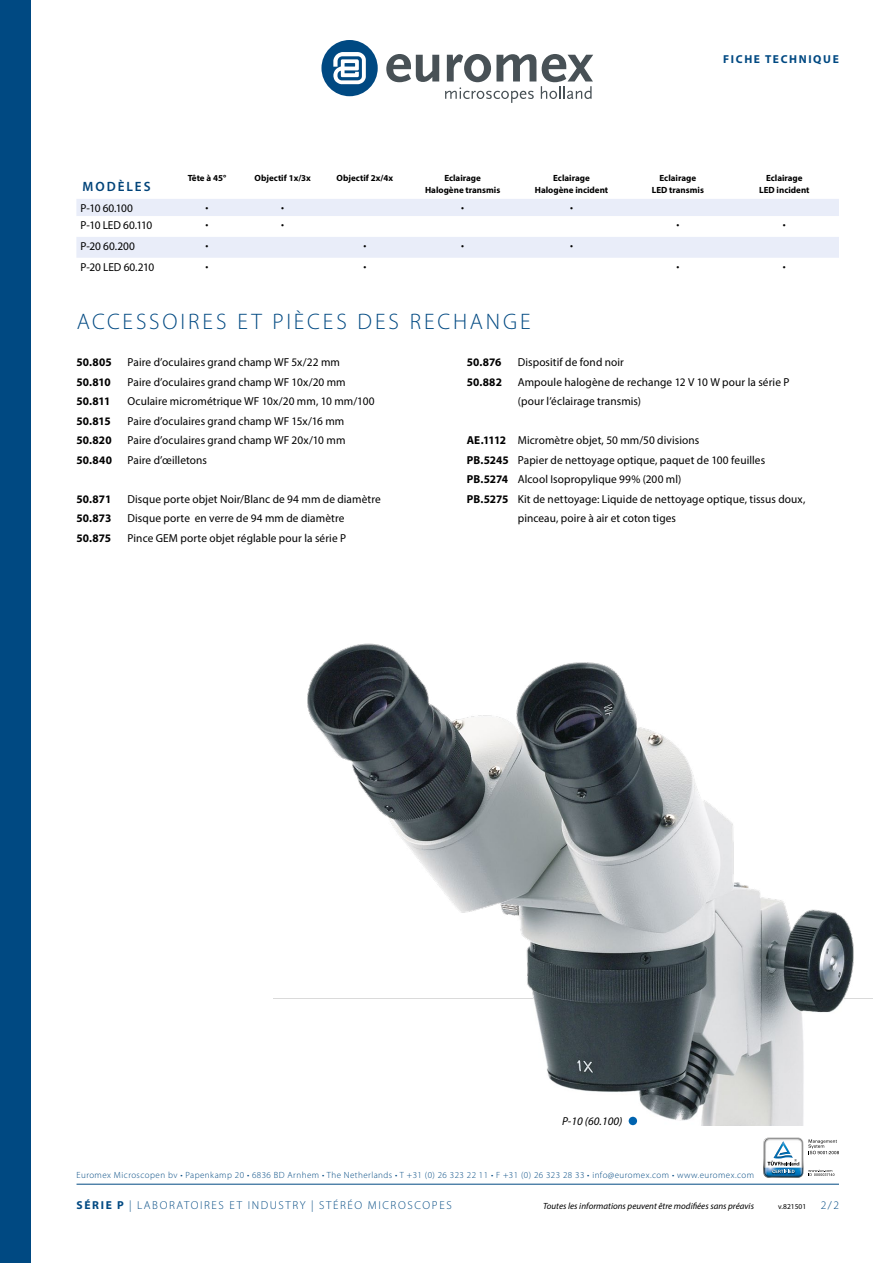
<style>
.page{position:relative;width:893px;height:1263px;background:#fff}
.page>*{position:absolute;margin:0;border:0;box-sizing:border-box;transform-origin:0 0}
.t1{font:300 22.5px "Myriad Pro";letter-spacing:.125em;color:#004982}
.t2{font:600 13.5px "Myriad Pro";letter-spacing:.15em;color:#004379}
.t3{font:11.55px/19.5px "Myriad Pro";letter-spacing:.01em;color:#000}
.t4{font:700 11.55px "Myriad Pro";letter-spacing:.01em;color:#000}
.t5{font:300 11.55px "Myriad Pro";letter-spacing:.14em;color:#004982}
.t6{font:700 11.55px "Myriad Pro";letter-spacing:.14em;color:#004982}
.t7{font:11.55px "Myriad Pro";letter-spacing:-.025em;color:#000}
.t8{font:11.55px "Myriad Pro";letter-spacing:-.01em;color:#000}
.t9{font:italic 11.55px "Myriad Pro";color:#000}
.t10{font:10.65px "Myriad Pro";color:#000}
.t11{font:300 9px "Myriad Pro";letter-spacing:.05em;color:#004982}
.t12{font:700 9px/12px "Myriad Pro";color:#000;text-align:center}
.t13{font:italic 9px "Myriad Pro";color:#000}
.t14{font:7.5px "Myriad Pro";color:#000}
.s1{font-weight:700}
</style>
<div class="page">
<svg style="left:321px;top:40px;width:57px;height:56px"></svg>
<svg style="left:386px;top:54px;width:53px;height:28px"></svg>
<svg style="left:445px;top:54px;width:148px;height:49px"></svg>
<div style="left:0;top:0;width:30px;height:1263px;background:#004982"></div>
<hr style="left:77px;top:1184px;width:762px;height:1px;background:#004982">
<svg style="left:763px;top:1137px;width:76px;height:41px"></svg>
<img style="left:274px;top:643px;width:598px;height:482px">
<div style="left:629px;top:1117px;width:8px;height:8px;background:#0063af;border-radius:50%"></div>
<svg style="left:76px;top:199px;width:763px;height:59px"></svg>
<p class="t6" style="left:723px;top:51px;width:117px">FICHE TECHNIQUE</p>
<p class="t2" style="left:83px;top:177px;width:70px">MODÈLES</p>
<p class="t12" style="left:188px;top:172px;width:40px">Tête à 45°</p>
<p class="t12" style="left:255px;top:172px;width:58px">Objectif 1x/3x</p>
<p class="t12" style="left:337px;top:172px;width:58px">Objectif 2x/4x</p>
<p class="t12" style="left:425px;top:172px;width:77px">Eclairage<br>Halogène transmis</p>
<p class="t12" style="left:535px;top:172px;width:75px">Eclairage<br>Halogène incident</p>
<p class="t12" style="left:652px;top:172px;width:54px">Eclairage<br>LED transmis</p>
<p class="t12" style="left:759px;top:172px;width:52px">Eclairage<br>LED incident</p>
<p class="t3" style="left:81px;top:198px;width:54px">P-10 60.100</p>
<p class="t10" style="left:206px;top:201px;width:4px">•</p>
<p class="t10" style="left:281px;top:201px;width:4px">•</p>
<p class="t10" style="left:461px;top:201px;width:4px">•</p>
<p class="t10" style="left:570px;top:201px;width:4px">•</p>
<p class="t7" style="left:81px;top:218px;width:73px">P-10 LED 60.110</p>
<p class="t10" style="left:206px;top:218px;width:4px">•</p>
<p class="t10" style="left:281px;top:218px;width:4px">•</p>
<p class="t10" style="left:676px;top:218px;width:4px">•</p>
<p class="t10" style="left:783px;top:218px;width:4px">•</p>
<p class="t3" style="left:81px;top:236px;width:56px">P-20 60.200</p>
<p class="t10" style="left:206px;top:239px;width:4px">•</p>
<p class="t10" style="left:363px;top:239px;width:4px">•</p>
<p class="t10" style="left:461px;top:239px;width:4px">•</p>
<p class="t10" style="left:570px;top:239px;width:4px">•</p>
<p class="t8" style="left:81px;top:260px;width:75px">P-20 LED 60.210</p>
<p class="t10" style="left:206px;top:260px;width:4px">•</p>
<p class="t10" style="left:363px;top:260px;width:4px">•</p>
<p class="t10" style="left:676px;top:260px;width:4px">•</p>
<p class="t10" style="left:783px;top:260px;width:4px">•</p>
<h1 class="t1" style="left:77px;top:308px;width:455px">ACCESSOIRES ET PIÈCES DES RECHANGE</h1>
<p class="t4" style="left:77px;top:355px;width:37px">50.805</p>
<p class="t3" style="left:128px;top:352px;width:214px">Paire d’oculaires grand champ WF 5x/22 mm</p>
<p class="t4" style="left:77px;top:374px;width:36px">50.810</p>
<p class="t3" style="left:128px;top:372px;width:220px">Paire d’oculaires grand champ WF 10x/20 mm</p>
<p class="t4" style="left:77px;top:394px;width:35px">50.811</p>
<p class="t3" style="left:128px;top:391px;width:249px">Oculaire micrométrique WF 10x/20 mm, 10 mm/100</p>
<p class="t4" style="left:77px;top:413px;width:36px">50.815</p>
<p class="t3" style="left:128px;top:411px;width:218px">Paire d’oculaires grand champ WF 15x/16 mm</p>
<p class="t4" style="left:77px;top:433px;width:37px">50.820</p>
<p class="t3" style="left:128px;top:430px;width:219px">Paire d’oculaires grand champ WF 20x/10 mm</p>
<p class="t4" style="left:77px;top:452px;width:37px">50.840</p>
<p class="t3" style="left:128px;top:450px;width:81px">Paire d’œilletons</p>
<p class="t4" style="left:77px;top:491px;width:36px">50.871</p>
<p class="t3" style="left:128px;top:489px;width:255px">Disque porte objet Noir/Blanc de 94 mm de diamètre</p>
<p class="t4" style="left:77px;top:511px;width:36px">50.873</p>
<p class="t3" style="left:128px;top:508px;width:218px">Disque porte en verre de 94 mm de diamètre</p>
<p class="t4" style="left:77px;top:530px;width:36px">50.875</p>
<p class="t3" style="left:128px;top:528px;width:220px">Pince GEM porte objet réglable pour la série P</p>
<p class="t4" style="left:467px;top:355px;width:36px">50.876</p>
<p class="t3" style="left:518px;top:352px;width:108px">Dispositif de fond noir</p>
<p class="t4" style="left:467px;top:374px;width:37px">50.882</p>
<p class="t3" style="left:518px;top:372px;width:273px">Ampoule halogène de rechange 12 V 10 W pour la série P (pour l’éclairage transmis)</p>
<p class="t3" style="left:467px;top:430px;width:234px"><span class="s1">AE.1112</span> Micromètre objet, 50 mm/50 divisions</p>
<p class="t3" style="left:467px;top:450px;width:300px"><span class="s1">PB.5245</span> Papier de nettoyage optique, paquet de 100 feuilles</p>
<p class="t3" style="left:467px;top:469px;width:216px"><span class="s1">PB.5274</span> Alcool Isopropylique 99% (200 ml)</p>
<p class="t3" style="left:467px;top:489px;width:340px"><span class="s1">PB.5275</span> Kit de nettoyage: Liquide de nettoyage optique, tissus doux,</p>
<p class="t3" style="left:518px;top:508px;width:160px">pinceau, poire à air et coton tiges</p>
<p class="t9" style="left:562px;top:1114px;width:62px">P-10 (60.100)</p>
<p class="t11" style="left:77px;top:1169px;width:679px">Euromex Microscopen bv • Papenkamp 20 • 6836 BD Arnhem • The Netherlands • T +31 (0) 26 323 22 11 • F +31 (0) 26 323 28 33 • info@euromex.com • www.euromex.com</p>
<p class="t5" style="left:77px;top:1198px;width:377px"><span class="s1">SÉRIE P</span> | LABORATOIRES ET INDUSTRY | STÉRÉO MICROSCOPES</p>
<p class="t13" style="left:543px;top:1200px;width:212px">Toutes les informations peuvent être modifiées sans préavis</p>
<p class="t14" style="left:778px;top:1202px;width:29px">v.821501</p>
<p class="t5" style="left:821px;top:1198px;width:20px">2/2</p>
</div>
